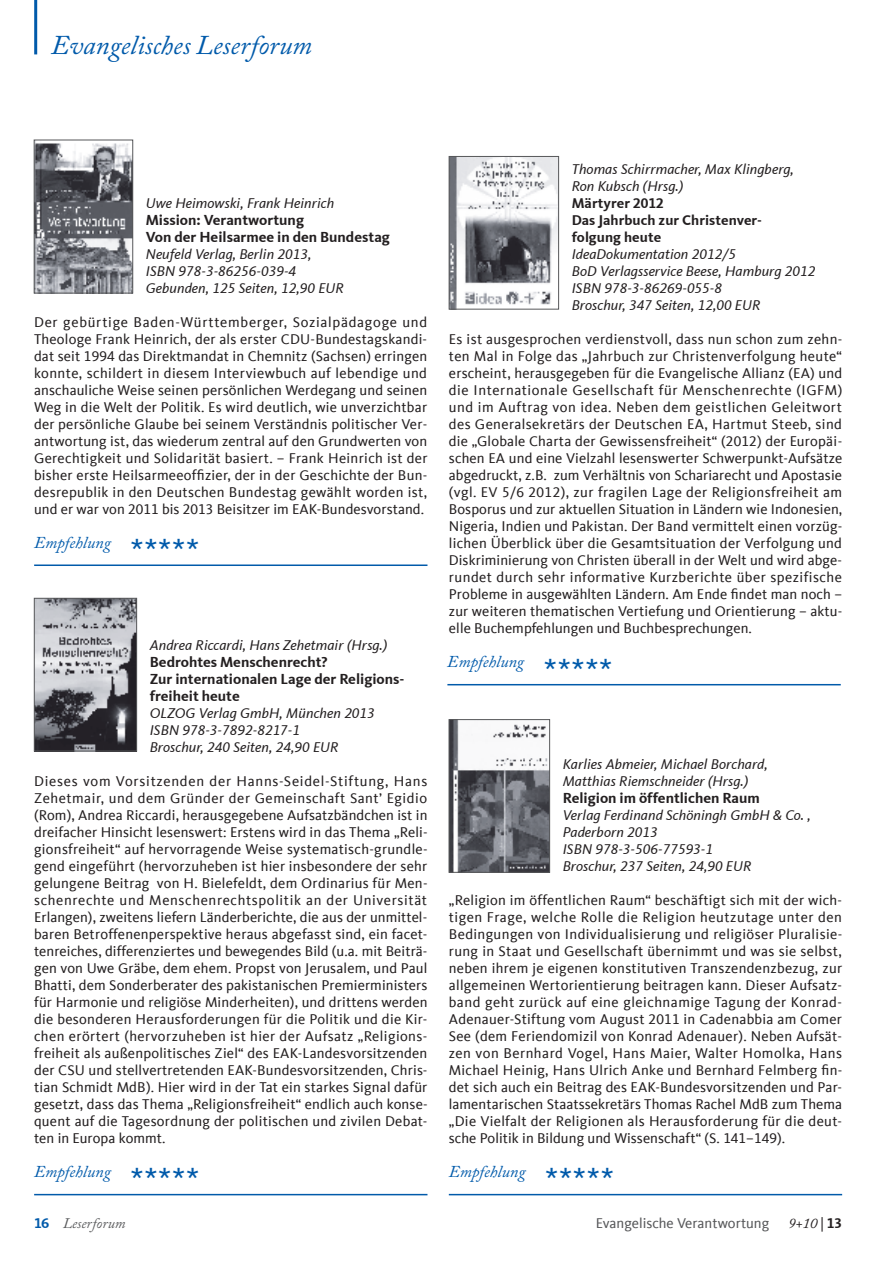
<style>
.page{position:relative;width:893px;height:1263px;background:#fff}
.page>*{position:absolute;margin:0;border:0;box-sizing:border-box;transform-origin:0 0}
.t1{font:italic 27px "Adobe Caslon Pro";color:#015aaa}
.t2{font:italic 16.5px "Adobe Caslon Pro";color:#015aaa}
.t3{font:700 15px/17px "CDU Kievit Tab";color:#231f20}
.t4{font:14.55px/17px "CDU Kievit Tab";letter-spacing:.005em;color:#231f20;text-align:justify}
.t5{font:italic 14.55px/17px "CDU Kievit Tab";letter-spacing:.005em;color:#231f20}
.t6{font:700 14.55px/17px "CDU Kievit Tab";letter-spacing:.005em;color:#231f20}
.t7{font:14.55px "CDU Kievit Tab";color:#57585a}
.t8{font:italic 14.55px "Adobe Caslon Pro";color:#57585a}
.t9{font:italic 14.55px "Adobe Caslon Pro";color:#231f20}
.s1{font-family:"CDU Kievit Tab";font-style:normal;font-size:30px}
.s2{font-family:"CDU Kievit Tab";font-weight:700;font-style:normal;color:#015aaa}
.s3{font-family:"CDU Kievit Tab";font-style:normal}
.s4{font-family:"CDU Kievit Tab";font-weight:700;font-style:normal}
</style>
<div class="page">
<hr style="left:34px;top:0;width:3px;height:54px;background:#015aaa">
<img style="left:36px;top:600px;width:99px;height:149px">
<div style="left:34px;top:598px;width:103px;height:153px;border:1px solid #57585a"></div>
<img style="left:451px;top:721px;width:97px;height:150px">
<div style="left:449px;top:719px;width:101px;height:154px;border:1px solid #57585a"></div>
<hr style="left:34px;top:1194px;width:393px;height:1px;background:#015aaa">
<img style="left:451px;top:158px;width:106px;height:149px">
<div style="left:449px;top:156px;width:110px;height:153px;border:1px solid #57585a"></div>
<hr style="left:447px;top:684px;width:394px;height:1px;background:#015aaa">
<hr style="left:449px;top:1194px;width:393px;height:1px;background:#015aaa">
<img style="left:36px;top:143px;width:95px;height:148px">
<div style="left:34px;top:140px;width:99px;height:153px;border:1px solid #57585a"></div>
<hr style="left:34px;top:564px;width:393px;height:2px;background:#015aaa">
<h1 class="t1" style="left:51px;top:29px;width:263px">Evangelisches Leserforum</h1>
<p class="t5" style="left:146px;top:194px;width:190px">Uwe Heimowski, Frank Heinrich</p>
<p class="t3" style="left:146px;top:211px;width:246px">Mission: Verantwortung<br>Von der Heilsarmee in den Bundestag</p>
<p class="t5" style="left:146px;top:245px;width:200px">Neufeld Verlag, Berlin 2013,<br>ISBN 978-3-86256-039-4<br>Gebunden, 125 Seiten, 12,90 EUR</p>
<p class="t4" style="left:34px;top:313px;width:395px">Der gebürtige Baden-Württemberger, Sozialpädagoge und Theologe Frank Heinrich, der als erster CDU-Bundestagskandi&shy;dat seit 1994 das Direktmandat in Chemnitz (Sachsen) erringen konnte, schildert in diesem Interviewbuch auf lebendige und anschauliche Weise seinen persönlichen Werdegang und seinen Weg in die Welt der Politik. Es wird deutlich, wie unverzichtbar der persönliche Glaube bei seinem Verständnis politischer Ver&shy;antwortung ist, das wiederum zentral auf den Grundwerten von Gerechtigkeit und Solidarität basiert. – Frank Heinrich ist der bisher erste Heilsarmeeoffizier, der in der Geschichte der Bun&shy;desrepublik in den Deutschen Bundestag gewählt worden ist, und er war von 2011 bis 2013 Beisitzer im EAK-Bundesvorstand.</p>
<p class="t2" style="left:34px;top:532px;width:167px">Empfehlung <span class="s1">*****</span></p>
<p class="t5" style="left:150px;top:636px;width:239px">Andrea Riccardi, Hans Zehetmair (Hrsg.)</p>
<p class="t3" style="left:150px;top:653px;width:255px">Bedrohtes Menschenrecht?<br>Zur internationalen Lage der Religions&shy;freiheit heute</p>
<p class="t5" style="left:150px;top:704px;width:227px">OLZOG Verlag GmbH, München 2013<br>ISBN 978-3-7892-8217-1<br>Broschur, 240 Seiten, 24,90 EUR</p>
<p class="t4" style="left:34px;top:773px;width:395px">Dieses vom Vorsitzenden der Hanns-Seidel-Stiftung, Hans Zehetmair, und dem Gründer der Gemeinschaft Sant’ Egidio (Rom), Andrea Riccardi, herausgegebene Aufsatzbändchen ist in dreifacher Hinsicht lesenswert: Erstens wird in das Thema „Reli&shy;gionsfreiheit“ auf hervorragende Weise systematisch-grundle&shy;gend eingeführt (hervorzuheben ist hier insbesondere der sehr gelungene Beitrag von H. Bielefeldt, dem Ordinarius für Men&shy;schenrechte und Menschenrechtspolitik an der Universität Erlangen), zweitens liefern Länderberichte, die aus der unmittel&shy;baren Betroffenenperspektive heraus abgefasst sind, ein facet&shy;tenreiches, differenziertes und bewegendes Bild (u.a. mit Beiträ&shy;gen von Uwe Gräbe, dem ehem. Propst von Jerusalem, und Paul Bhatti, dem Sonderberater des pakistanischen Premierministers für Harmonie und religiöse Minderheiten), und drittens werden die besonderen Herausforderungen für die Politik und die Kir&shy;chen erörtert (hervorzuheben ist hier der Aufsatz „Religions&shy;freiheit als außenpolitisches Ziel“ des EAK-Landesvorsitzenden der CSU und stellvertretenden EAK-Bundesvorsitzenden, Chris&shy;tian Schmidt MdB). Hier wird in der Tat ein starkes Signal dafür gesetzt, dass das Thema „Religionsfreiheit“ endlich auch konse&shy;quent auf die Tagesordnung der politischen und zivilen Debat&shy;ten in Europa kommt.</p>
<p class="t2" style="left:34px;top:1162px;width:167px">Empfehlung <span class="s1">*****</span></p>
<p class="t5" style="left:572px;top:160px;width:224px">Thomas Schirrmacher, Max Klingberg,<br>Ron Kubsch (Hrsg.)</p>
<p class="t6" style="left:572px;top:194px;width:192px">Märtyrer 2012<br>Das Jahrbuch zur Christenver&shy;folgung heute</p>
<p class="t5" style="left:572px;top:245px;width:245px">IdeaDokumentation 2012/5<br>BoD Verlagsservice Beese, Hamburg 2012<br>ISBN 978-3-86269-055-8<br>Broschur, 347 Seiten, 12,00 EUR</p>
<p class="t4" style="left:449px;top:330px;width:395px">Es ist ausgesprochen verdienstvoll, dass nun schon zum zehn&shy;ten Mal in Folge das „Jahrbuch zur Christenverfolgung heute“ erscheint, herausgegeben für die Evangelische Allianz (EA) und die Internationale Gesellschaft für Menschenrechte (IGFM) und im Auftrag von idea. Neben dem geistlichen Geleitwort des Generalsekretärs der Deutschen EA, Hartmut Steeb, sind die „Globale Charta der Gewissensfreiheit“ (2012) der Europäi&shy;schen EA und eine Vielzahl lesenswerter Schwerpunkt-Aufsätze abgedruckt, z.B. zum Verhältnis von Schariarecht und Apostasie (vgl. EV 5/6 2012), zur fragilen Lage der Religionsfreiheit am Bosporus und zur aktuellen Situation in Ländern wie Indonesien, Nigeria, Indien und Pakistan. Der Band vermittelt einen vorzüg&shy;lichen Überblick über die Gesamtsituation der Verfolgung und Diskriminierung von Christen überall in der Welt und wird abge&shy;rundet durch sehr informative Kurzberichte über spezifische Probleme in ausgewählten Ländern. Am Ende findet man noch – zur weiteren thematischen Vertiefung und Orientierung – aktu&shy;elle Buchempfehlungen und Buchbesprechungen.</p>
<p class="t2" style="left:447px;top:651px;width:167px">Empfehlung <span class="s1">*****</span></p>
<p class="t5" style="left:563px;top:755px;width:206px">Karlies Abmeier, Michael Borchard,<br>Matthias Riemschneider (Hrsg.)</p>
<p class="t3" style="left:563px;top:789px;width:199px">Religion im öffentlichen Raum</p>
<p class="t5" style="left:563px;top:806px;width:249px">Verlag Ferdinand Schöningh GmbH &amp; Co. ,<br>Paderborn 2013<br>ISBN 978-3-506-77593-1<br>Broschur, 237 Seiten, 24,90 EUR</p>
<p class="t4" style="left:449px;top:892px;width:395px">„Religion im öffentlichen Raum“ beschäftigt sich mit der wich&shy;tigen Frage, welche Rolle die Religion heutzutage unter den Bedingungen von Individualisierung und religiöser Pluralisie&shy;rung in Staat und Gesellschaft übernimmt und was sie selbst, neben ihrem je eigenen konstitutiven Transzendenzbezug, zur allgemeinen Wertorientierung beitragen kann. Dieser Aufsatz&shy;band geht zurück auf eine gleichnamige Tagung der Konrad-Adenauer-Stiftung vom August 2011 in Cadenabbia am Comer See (dem Feriendomizil von Konrad Adenauer). Neben Aufsät&shy;zen von Bernhard Vogel, Hans Maier, Walter Homolka, Hans Michael Heinig, Hans Ulrich Anke und Bernhard Felmberg fin&shy;det sich auch ein Beitrag des EAK-Bundesvorsitzenden und Par&shy;lamentarischen Staatssekretärs Thomas Rachel MdB zum Thema „Die Vielfalt der Religionen als Herausforderung für die deut&shy;sche Politik in Bildung und Wissenschaft“ (S. 141–149).</p>
<p class="t2" style="left:449px;top:1162px;width:167px">Empfehlung <span class="s1">*****</span></p>
<p class="t8" style="left:34px;top:1214px;width:93px"><span class="s2">16</span> Leserforum</p>
<p class="t7" style="left:596px;top:1215px;width:175px">Evangelische Verantwortung</p>
<p class="t9" style="left:788px;top:1214px;width:55px">9+10 <span class="s3">|</span> <span class="s4">13</span></p>
</div>
